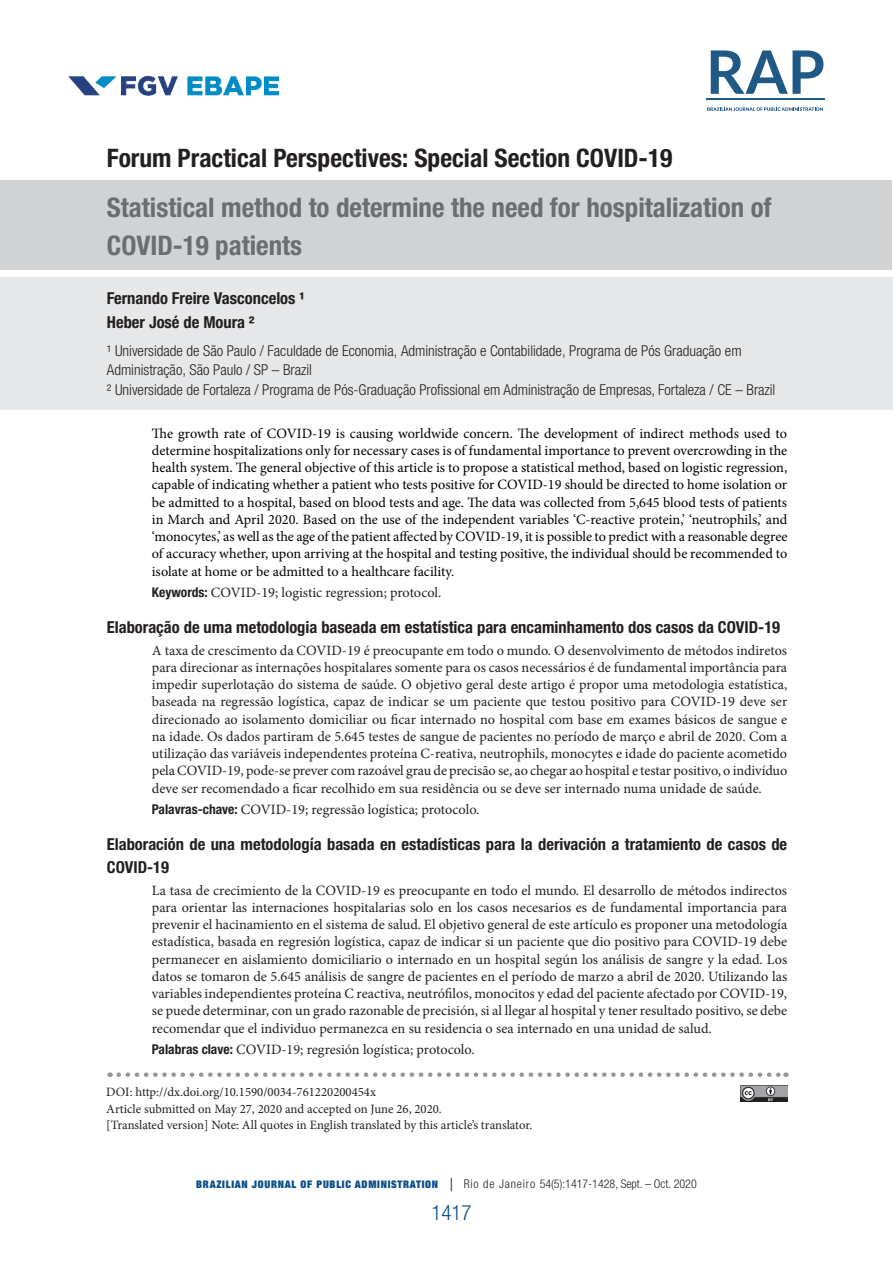
<style>
.page{position:relative;width:893px;height:1263px;background:#fff}
.page>*{position:absolute;margin:0;border:0;box-sizing:border-box;transform-origin:0 0}
.titulo{font:700 condensed 27px/37.5px "Helvetica Neue LT Std";color:#6c6d70}
.titulo-2{font:700 condensed 25.5px "Helvetica Neue LT Std";color:#231f20}
.t1{font:300 condensed 21px "Helvetica Neue LT Std";color:#0c4f89}
.SUB_ABERT{font:700 condensed 16.5px/23.1px "Helvetica Neue LT Std";color:#231f20}
.autor_1{font:700 condensed 16.5px "Helvetica Neue LT Std";color:#231f20}
.autor_2{font:300 condensed 15px/19.5px "Helvetica Neue LT Std";color:#231f20}
.ABERTURA{font:14.25px/17.2px "Minion Pro";color:#231f20;text-align:justify}
.ABERTURA-2{font:14.25px/17.2px "Minion Pro";letter-spacing:-.005em;color:#000;text-align:justify}
.nota_DOI{font:12.75px "Minion Pro";color:#231f20}
.t2{font:300 condensed 12px "Helvetica Neue LT Std";color:#231f20}
.s1{font-family:"Helvetica Neue LT Std";font-weight:700;font-stretch:condensed;font-size:13.5px}
.s2{font-family:"Helvetica Neue";font-weight:900;font-stretch:expanded;font-size:10.5px;color:#0c4f89}
.s3{font-size:18px}
</style>
<div class="page">
<img style="left:68px;top:75px;width:212px;height:21px">
<svg style="left:707px;top:107px;width:116px;height:4px"></svg>
<hr style="left:706px;top:98px;width:119px;height:2px;background:#205886">
<svg style="left:711px;top:50px;width:112px;height:44px"></svg>
<div style="left:0;top:180px;width:891px;height:90px;background:#d1d2d4"></div>
<div style="left:0;top:278px;width:893px;height:132px;background:#e6e7e9"></div>
<img style="left:740px;top:1085px;width:47px;height:16px">
<svg style="left:119px;top:1072px;width:667px;height:5px"></svg>
<p class="titulo-2" style="left:107px;top:143px;width:567px">Forum Practical Perspectives: Special Section COVID-19</p>
<p class="titulo" style="left:107px;top:189px;width:666px">Statistical method to determine the need for hospitalization of<br>COVID-19 patients</p>
<p class="autor_1" style="left:107px;top:288px;width:199px">Fernando Freire Vasconcelos ¹</p>
<p class="autor_1" style="left:107px;top:312px;width:149px">Heber José de Moura ²</p>
<p class="autor_2" style="left:107px;top:341px;width:636px">¹ Universidade de São Paulo / Faculdade de Economia, Administração e Contabilidade, Programa de Pós Graduação em<br>Administração, São Paulo / SP – Brazil</p>
<p class="autor_2" style="left:107px;top:380px;width:670px">² Universidade de Fortaleza / Programa de Pós-Graduação Profissional em Administração de Empresas, Fortaleza / CE – Brazil</p>
<p class="ABERTURA-2" style="left:152px;top:424px;width:637px">The growth rate of COVID-19 is causing worldwide concern. The development of indirect methods used to determine hospitalizations only for necessary cases is of fundamental importance to prevent overcrowding in the health system. The general objective of this article is to propose a statistical method, based on logistic regression, capable of indicating whether a patient who tests positive for COVID-19 should be directed to home isolation or be admitted to a hospital, based on blood tests and age. The data was collected from 5,645 blood tests of patients in March and April 2020. Based on the use of the independent variables ‘C-reactive protein,’ ‘neutrophils,’ and ‘monocytes,’ as well as the age of the patient affected by COVID-19, it is possible to predict with a reasonable degree of accuracy whether, upon arriving at the hospital and testing positive, the individual should be recommended to isolate at home or be admitted to a healthcare facility.</p>
<p class="ABERTURA" style="left:152px;top:584px;width:291px"><span class="s1">Keywords:</span> COVID-19; logistic regression; protocol.</p>
<p class="SUB_ABERT" style="left:107px;top:615px;width:675px">Elaboração de uma metodologia baseada em estatística para encaminhamento dos casos da COVID-19</p>
<p class="ABERTURA" style="left:152px;top:641px;width:637px">A taxa de crescimento da COVID-19 é preocupante em todo o mundo. O desenvolvimento de métodos indiretos para direcionar as internações hospitalares somente para os casos necessários é de fundamental importância para impedir superlotação do sistema de saúde. O objetivo geral deste artigo é propor uma metodologia estatística, baseada na regressão logística, capaz de indicar se um paciente que testou positivo para COVID-19 deve ser direcionado ao isolamento domiciliar ou ficar internado no hospital com base em exames básicos de sangue e na idade. Os dados partiram de 5.645 testes de sangue de pacientes no período de março e abril de 2020. Com a utilização das variáveis independentes proteína C-reativa, neutrophils, monocytes e idade do paciente acometido pela COVID-19, pode-se prever com razoável grau de precisão se, ao chegar ao hospital e testar positivo, o indivíduo deve ser recomendado a ficar recolhido em sua residência ou se deve ser internado numa unidade de saúde.</p>
<p class="ABERTURA" style="left:152px;top:801px;width:329px"><span class="s1">Palavras-chave:</span> COVID-19; regressão logística; protocolo.</p>
<p class="SUB_ABERT" style="left:107px;top:832px;width:682px">Elaboración de una metodología basada en estadísticas para la derivación a tratamiento de casos de<br>COVID-19</p>
<p class="ABERTURA" style="left:152px;top:881px;width:637px">La tasa de crecimiento de la COVID-19 es preocupante en todo el mundo. El desarrollo de métodos indirectos para orientar las internaciones hospitalarias solo en los casos necesarios es de fundamental importancia para prevenir el hacinamiento en el sistema de salud. El objetivo general de este artículo es proponer una metodología estadística, basada en regresión logística, capaz de indicar si un paciente que dio positivo para COVID-19 debe permanecer en aislamiento domiciliario o internado en un hospital según los análisis de sangre y la edad. Los datos se tomaron de 5.645 análisis de sangre de pacientes en el período de marzo a abril de 2020. Utilizando las variables independientes proteína C reactiva, neutrófilos, monocitos y edad del paciente afectado por COVID-19, se puede determinar, con un grado razonable de precisión, si al llegar al hospital y tener resultado positivo, se debe recomendar que el individuo permanezca en su residencia o sea internado en una unidad de salud.</p>
<p class="ABERTURA" style="left:152px;top:1041px;width:324px"><span class="s1">Palabras clave:</span> COVID-19; regresión logística; protocolo.</p>
<p class="nota_DOI" style="left:106px;top:1083px;width:271px">DOI: http://dx.doi.org/10.1590/0034-761220200454x</p>
<p class="nota_DOI" style="left:106px;top:1100px;width:337px">Article submitted on May 27, 2020 and accepted on June 26, 2020.</p>
<p class="nota_DOI" style="left:106px;top:1116px;width:427px">[Translated version] Note: All quotes in English translated by this article’s translator.</p>
<p class="t2" style="left:196px;top:1176px;width:502px"><span class="s2">BRAZILIAN JOURNAL OF PUBLIC ADMINISTRATION</span> <span class="s3">|</span> Rio de Janeiro 54(5):1417-1428, Sept. – Oct. 2020</p>
<p class="t1" style="left:431px;top:1200px;width:42px">1417</p>
</div>
